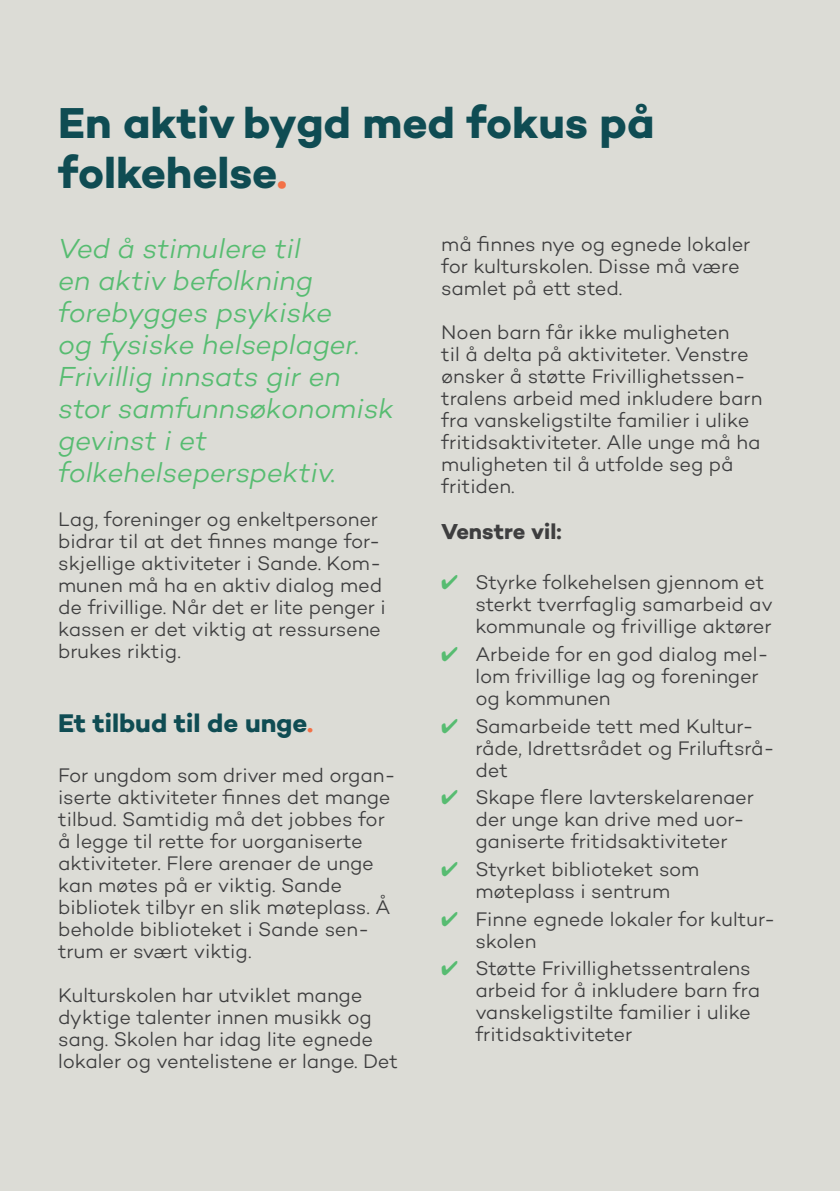
<style>
.page{position:relative;width:840px;height:1191px;background:#fff}
.page>*{position:absolute;margin:0;border:0;box-sizing:border-box;transform-origin:0 0}
.Overskrift_liten{font:700 44px/50px "Campton";letter-spacing:-.005em;color:#0f4c53}
.Ingress_G{font:italic 300 28px/32px "Campton";letter-spacing:-.005em;color:#57bc71}
.Underoverskrift{font:700 26px "Campton";color:#0f4c53}
.Underoverskrift_2{font:700 22px "Campton";color:#3e3e3f}
.Brodtekst{font:300 20px/22px "Campton";letter-spacing:-.005em;color:#3e3e3f}
.Kulepunkt{font:300 20px/22px "Campton";letter-spacing:-.005em;color:#3e3e3f}
.s1{color:#f37147}
.s2{color:#57bc71}
</style>
<div class="page">
<div style="left:0;top:0;width:839px;height:1191px;background:#dcdcd6"></div>
<p class="Overskrift_liten" style="left:58px;top:98px;width:597px">En aktiv bygd med fokus på folkehelse<span class="s1">.</span></p>
<p class="Ingress_G" style="left:58px;top:232px;width:337px">Ved å stimulere til<br>en aktiv befolkning forebygges psykiske<br>og fysiske helseplager.<br>Frivillig innsats gir en stor samfunnsøkonomisk gevinst i et folkehelseperspektiv.</p>
<p class="Brodtekst" style="left:58px;top:508px;width:329px">Lag, foreninger og enkeltpersoner bidrar til at det finnes mange for&shy;skjellige aktiviteter i Sande. Kom&shy;munen må ha en aktiv dialog med de frivillige. Når det er lite penger i kassen er det viktig at ressursene brukes riktig.</p>
<p class="Underoverskrift" style="left:58px;top:706px;width:256px">Et tilbud til de unge<span class="s1">.</span></p>
<p class="Brodtekst" style="left:58px;top:763px;width:339px">For ungdom som driver med organ&shy;iserte aktiviteter finnes det mange tilbud. Samtidig må det jobbes for å legge til rette for uorganiserte aktiviteter. Flere arenaer de unge kan møtes på er viktig. Sande bibliotek tilbyr en slik møteplass. Å beholde biblioteket i Sande sen&shy;trum er svært viktig.</p>
<p class="Brodtekst" style="left:58px;top:983px;width:341px">Kulturskolen har utviklet mange dyktige talenter innen musikk og sang. Skolen har idag lite egnede lokaler og ventelistene er lange. Det</p>
<p class="Brodtekst" style="left:441px;top:233px;width:310px">må finnes nye og egnede lokaler for kulturskolen. Disse må være samlet på ett sted.</p>
<p class="Brodtekst" style="left:441px;top:321px;width:322px">Noen barn får ikke muligheten<br>til å delta på aktiviteter. Venstre ønsker å støtte Frivillighetssen&shy;tralens arbeid med inkludere barn fra vanskeligstilte familier i ulike fritidsaktiviteter. Alle unge må ha muligheten til å utfolde seg på fritiden.</p>
<p class="Underoverskrift_2" style="left:441px;top:518px;width:122px">Venstre vil:</p>
<p class="Kulepunkt" style="left:475px;top:571px;width:299px;text-indent:-34px"><span class="s2">✔</span> Styrke folkehelsen gjennom et sterkt tverrfaglig samarbeid av kommunale og frivillige aktører</p>
<p class="Kulepunkt" style="left:475px;top:642px;width:295px;text-indent:-34px"><span class="s2">✔</span> Arbeide for en god dialog mel&shy;lom frivillige lag og foreninger og kommunen</p>
<p class="Kulepunkt" style="left:475px;top:714px;width:301px;text-indent:-34px"><span class="s2">✔</span> Samarbeide tett med Kultur&shy;råde, Idrettsrådet og Friluftsrå&shy;det</p>
<p class="Kulepunkt" style="left:475px;top:786px;width:280px;text-indent:-34px"><span class="s2">✔</span> Skape flere lavterskelarenaer der unge kan drive med uor&shy;ganiserte fritidsaktiviteter</p>
<p class="Kulepunkt" style="left:441px;top:857px;width:259px;text-align:center"><span class="s2">✔</span> Styrket biblioteket som møteplass i sentrum</p>
<p class="Kulepunkt" style="left:475px;top:907px;width:301px;text-indent:-34px"><span class="s2">✔</span> Finne egnede lokaler for kultur&shy;skolen</p>
<p class="Kulepunkt" style="left:475px;top:957px;width:286px;text-indent:-34px"><span class="s2">✔</span> Støtte Frivillighetssentralens arbeid for å inkludere barn fra vanskeligstilte familier i ulike fritidsaktiviteter</p>
</div>
